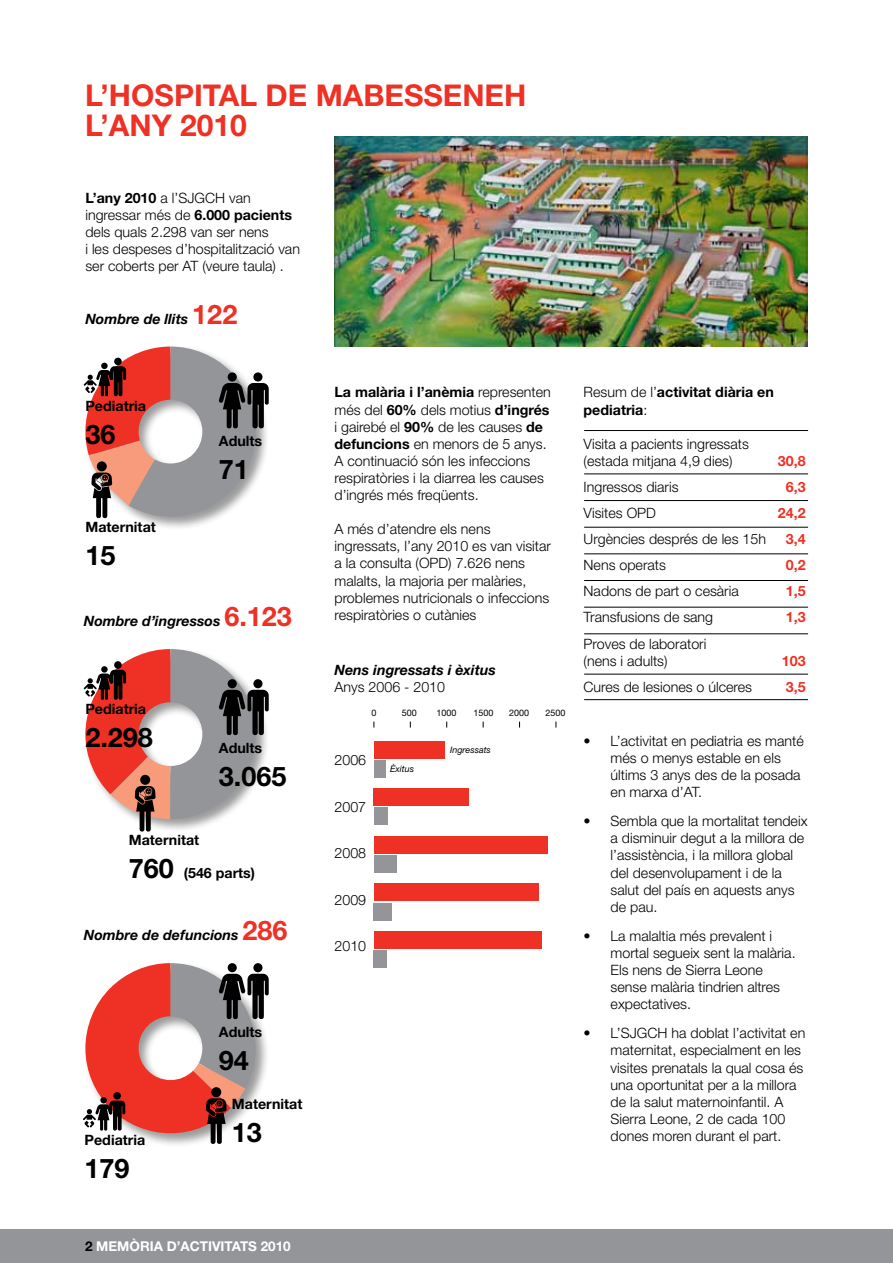
<style>
.page{position:relative;width:893px;height:1263px;background:#fff}
.page>*{position:absolute;margin:0;border:0;box-sizing:border-box;transform-origin:0 0}
.t1{font:700 30px/30px "Helvetica Neue LT Std";color:#ee3124}
.t2{font:700 27px "Helvetica Neue LT Std";color:#000}
.t3{font:300 14.25px/17.1px "Helvetica Neue LT Std";color:#000}
.t4{font:700 14.25px/17.1px "Helvetica Neue LT Std";color:#000}
.t5{font:italic 700 14.25px "Helvetica Neue LT Std";color:#000}
.t6{font:700 14.25px "Helvetica Neue LT Std";color:#ee3124}
.t7{font:700 13.5px "Helvetica Neue LT Std";color:#fff}
.t8{font:9px "Helvetica Neue LT Std";color:#000}
.t9{font:italic 9px "Helvetica Neue LT Std";color:#000}
.s1{font-weight:700}
.s2{font-style:normal;font-size:27px;color:#ee3124}
.s3{font-size:27px}
.s4{color:#000}
.s5{font-weight:300}
</style>
<div class="page">
<div style="left:0;top:1229px;width:893px;height:34px;background:#939598"></div>
<div style="left:83px;top:344px;width:186px;height:187px;background:#000;opacity:.4"></div>
<svg style="left:83px;top:346px;width:186px;height:173px"></svg>
<svg style="left:83px;top:649px;width:186px;height:183px"></svg>
<svg style="left:83px;top:963px;width:186px;height:182px"></svg>
<div style="left:374px;top:760px;width:11px;height:17px;background:#939598"></div>
<div style="left:374px;top:808px;width:14px;height:17px;background:#939598"></div>
<div style="left:374px;top:855px;width:22px;height:17px;background:#939598"></div>
<div style="left:374px;top:903px;width:18px;height:17px;background:#939598"></div>
<div style="left:374px;top:950px;width:13px;height:18px;background:#939598"></div>
<div style="left:374px;top:741px;width:71px;height:17px;background:#ee3124"></div>
<div style="left:374px;top:789px;width:95px;height:17px;background:#ee3124"></div>
<div style="left:374px;top:836px;width:173px;height:17px;background:#ee3124"></div>
<div style="left:374px;top:884px;width:164px;height:17px;background:#ee3124"></div>
<div style="left:374px;top:931px;width:167px;height:18px;background:#ee3124"></div>
<hr style="left:584px;top:473px;width:224px;height:1px;background:#000">
<hr style="left:584px;top:500px;width:224px;height:1px;background:#000">
<hr style="left:584px;top:527px;width:224px;height:1px;background:#000">
<hr style="left:584px;top:553px;width:224px;height:1px;background:#000">
<hr style="left:584px;top:580px;width:224px;height:1px;background:#000">
<hr style="left:584px;top:607px;width:224px;height:1px;background:#000">
<hr style="left:584px;top:633px;width:224px;height:1px;background:#000">
<hr style="left:584px;top:674px;width:224px;height:1px;background:#000">
<hr style="left:584px;top:699px;width:224px;height:1px;background:#000">
<hr style="left:584px;top:430px;width:224px;height:1px;background:#000">
<img style="left:335px;top:136px;width:473px;height:210px">
<h1 class="t1" style="left:85px;top:80px;width:321px">L’HOSPITAL DE Mabesseneh<br>L’ANY 2010</h1>
<p class="t3" style="left:85px;top:189px;width:216px"><span class="s1">L’any 2010</span> a l’SJGCH van ingressar més de <span class="s1">6.000 pacients </span>dels quals 2.298 van ser nens<br>i les despeses d’hospitalització van ser coberts per AT (veure taula) .</p>
<p class="t5" style="left:85px;top:310px;width:153px">Nombre de llits <span class="s2">122</span></p>
<p class="t4" style="left:85px;top:397px;width:62px">Pediatria</p>
<h2 class="t2" style="left:85px;top:417px;width:32px">36</h2>
<p class="t4" style="left:85px;top:518px;width:72px">Maternitat</p>
<h2 class="t2" style="left:85px;top:538px;width:32px">15</h2>
<p class="t4" style="left:219px;top:432px;width:45px">Adults</p>
<h2 class="t2" style="left:219px;top:453px;width:32px">71</h2>
<p class="t5" style="left:84px;top:613px;width:209px">Nombre d’ingressos <span class="s2">6.123</span></p>
<p class="t4" style="left:85px;top:700px;width:62px">Pediatria</p>
<h2 class="t2" style="left:85px;top:721px;width:69px">2.298</h2>
<p class="t4" style="left:219px;top:739px;width:45px">Adults</p>
<h2 class="t2" style="left:219px;top:760px;width:69px">3.065</h2>
<p class="t4" style="left:129px;top:831px;width:72px">Maternitat</p>
<p class="t4" style="left:129px;top:864px;width:128px"><span class="s3">760</span> (546 parts)</p>
<p class="t5" style="left:84px;top:926px;width:205px">Nombre de defuncions <span class="s2">286</span></p>
<p class="t4" style="left:219px;top:1023px;width:45px">Adults</p>
<h2 class="t2" style="left:219px;top:1044px;width:32px">94</h2>
<p class="t4" style="left:85px;top:1131px;width:62px">Pediatria</p>
<h2 class="t2" style="left:85px;top:1152px;width:47px">179</h2>
<p class="t4" style="left:232px;top:1095px;width:72px">Maternitat</p>
<h2 class="t2" style="left:232px;top:1115px;width:32px">13</h2>
<p class="t7" style="left:85px;top:1237px;width:207px"><span class="s4">2</span> MEMÒRIA D’ACTIVITATS 2010</p>
<p class="t3" style="left:334px;top:383px;width:218px"><span class="s1">La malària i l’anèmia</span> representen més del <span class="s1">60%</span> dels motius <span class="s1">d’ingrés </span>i gairebé el <span class="s1">90%</span> de les causes <span class="s1">de defuncions</span> en menors de 5 anys.<br>A continuació són les infeccions respiratòries i la diarrea les causes d’ingrés més freqüents.</p>
<p class="t3" style="left:334px;top:520px;width:218px">A més d’atendre els nens ingressats, l’any 2010 es van visitar a la consulta (OPD) 7.626 nens malalts, la majoria per malàries, problemes nutricionals o infeccions respiratòries o cutànies</p>
<p class="t5" style="left:334px;top:661px;width:163px">Nens ingressats i èxitus</p>
<p class="t3" style="left:334px;top:678px;width:112px">Anys 2006 - 2010</p>
<p class="t8" style="left:371px;top:707px;width:7px">0</p>
<p class="t8" style="left:402px;top:707px;width:17px">500</p>
<p class="t8" style="left:436px;top:707px;width:22px">1000</p>
<p class="t8" style="left:473px;top:707px;width:22px">1500</p>
<p class="t8" style="left:509px;top:707px;width:22px">2000</p>
<p class="t8" style="left:545px;top:707px;width:22px">2500</p>
<p class="t9" style="left:450px;top:744px;width:42px">Ingressats</p>
<p class="t9" style="left:390px;top:763px;width:25px">Èxitus</p>
<p class="t3" style="left:334px;top:751px;width:33px">2006</p>
<p class="t3" style="left:334px;top:798px;width:33px">2007</p>
<p class="t3" style="left:334px;top:844px;width:33px">2008</p>
<p class="t3" style="left:334px;top:891px;width:33px">2009</p>
<p class="t3" style="left:334px;top:937px;width:33px">2010</p>
<p class="t4" style="left:584px;top:383px;width:192px"><span class="s5">Resum de l’</span>activitat diària en pediatria<span class="s5">:</span></p>
<p class="t3" style="left:584px;top:435px;width:167px">Visita a pacients ingressats (estada mitjana 4,9 dies)</p>
<p class="t6" style="left:778px;top:452px;width:29px">30,8</p>
<p class="t3" style="left:584px;top:478px;width:97px">Ingressos diaris</p>
<p class="t6" style="left:786px;top:478px;width:21px">6,3</p>
<p class="t3" style="left:584px;top:504px;width:74px">Visites OPD</p>
<p class="t6" style="left:778px;top:504px;width:29px">24,2</p>
<p class="t3" style="left:584px;top:530px;width:184px">Urgències després de les 15h</p>
<p class="t6" style="left:786px;top:530px;width:21px">3,4</p>
<p class="t3" style="left:584px;top:556px;width:84px">Nens operats</p>
<p class="t6" style="left:786px;top:556px;width:21px">0,2</p>
<p class="t3" style="left:584px;top:582px;width:157px">Nadons de part o cesària</p>
<p class="t6" style="left:786px;top:582px;width:21px">1,5</p>
<p class="t3" style="left:584px;top:608px;width:131px">Transfusions de sang</p>
<p class="t6" style="left:786px;top:609px;width:21px">1,3</p>
<p class="t3" style="left:584px;top:635px;width:124px">Proves de laboratori (nens i adults)</p>
<p class="t6" style="left:782px;top:652px;width:25px">103</p>
<p class="t3" style="left:584px;top:678px;width:170px">Cures de lesiones o úlceres</p>
<p class="t6" style="left:786px;top:678px;width:21px">3,5</p>
<p class="t3" style="left:611px;top:732px;width:195px;text-indent:-27px">• L’activitat en pediatria es manté més o menys estable en els últims 3 anys des de la posada en marxa d’AT.</p>
<p class="t3" style="left:611px;top:812px;width:198px;text-indent:-27px">• Sembla que la mortalitat tendeix a disminuir degut a la millora de l’assistència, i la millora global del desenvolupament i de la salut del país en aquests anys de pau.</p>
<p class="t3" style="left:611px;top:927px;width:187px;text-indent:-27px">• La malaltia més prevalent i mortal segueix sent la malària.<br>Els nens de Sierra Leone sense malària tindrien altres expectatives.</p>
<p class="t3" style="left:611px;top:1024px;width:196px;text-indent:-27px">• L’SJGCH ha doblat l’activitat en maternitat, especialment en les visites prenatals la qual cosa és una oportunitat per a la millora de la salut maternoinfantil. A<br>Sierra Leone, 2 de cada 100 dones moren durant el part.</p>
</div>
